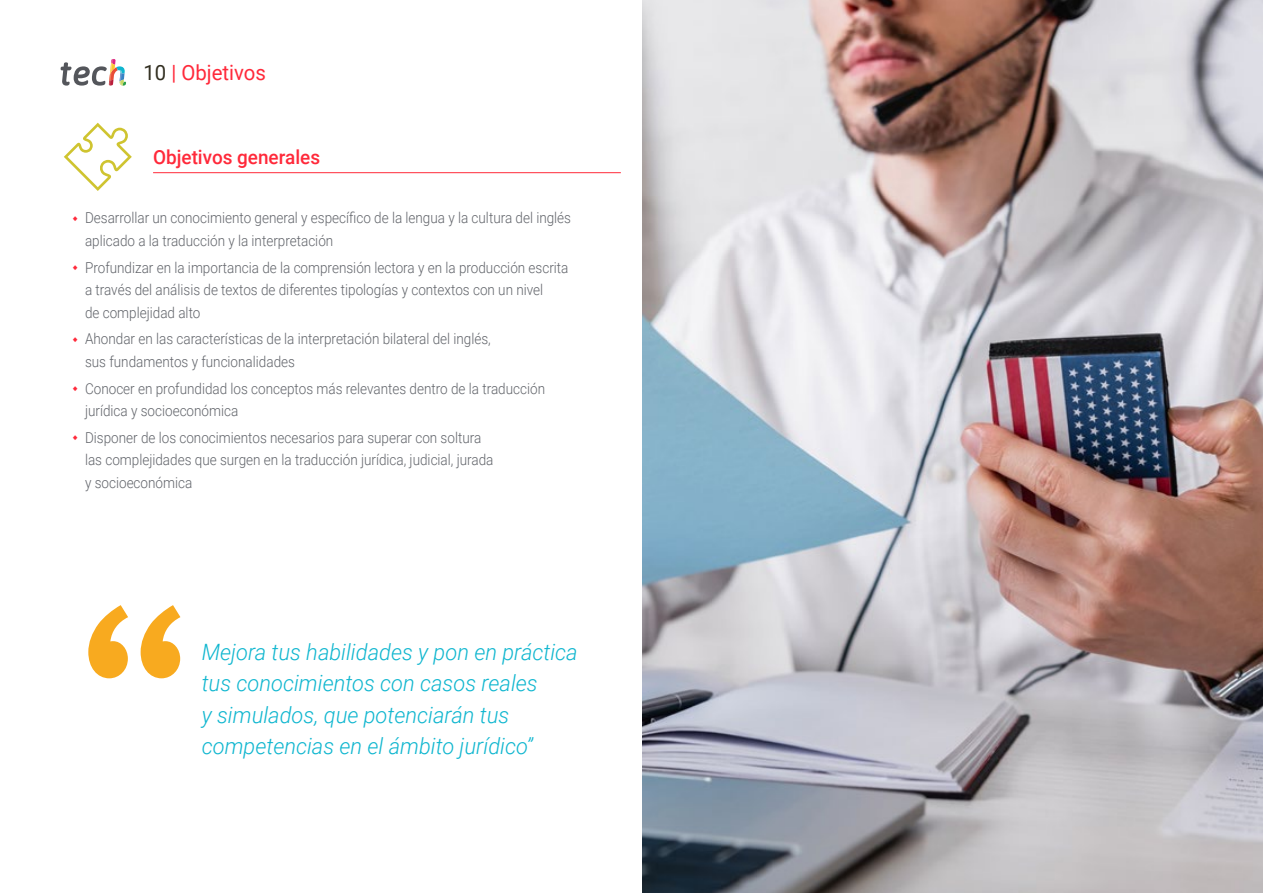
<style>
.page{position:relative;width:1263px;height:893px;background:#fff}
.page>*{position:absolute;margin:0;border:0;box-sizing:border-box;transform-origin:0 0}
.t1{font:italic 300 22.5px/31.5px "Roboto";color:#0fb6cf}
.t2{font:21px "Roboto";color:#ff293a}
.t3{font:500 19.5px "Roboto";color:#ff293a}
.t4{font:300 15px/22.5px "Roboto";color:#61646a;scale:.9 1}
.s1{color:#312e20}
</style>
<div class="page">
<hr style="left:153px;top:172px;width:468px;height:1px;background:#ff293a">
<svg style="left:64px;top:123px;width:68px;height:68px"></svg>
<img style="left:642px;top:0;width:621px;height:893px">
<svg style="left:88px;top:605px;width:92px;height:73px"></svg>
<svg style="left:61px;top:59px;width:65px;height:27px"></svg>
<h2 class="t2" style="left:144px;top:57px;width:124px"><span class="s1">10</span> | Objetivos</h2>
<h3 class="t3" style="left:153px;top:144px;width:169px">Objetivos generales</h3>
<p class="t4" style="left:85px;top:206px;width:542px">Desarrollar un conocimiento general y específico de la lengua y la cultura del inglés aplicado a la traducción y la interpretación</p>
<p class="t4" style="left:85px;top:255px;width:539px">Profundizar en la importancia de la comprensión lectora y en la producción escrita a través del análisis de textos de diferentes tipologías y contextos con un nivel<br>de complejidad alto</p>
<p class="t4" style="left:85px;top:327px;width:452px">Ahondar en las características de la interpretación bilateral del inglés, sus fundamentos y funcionalidades</p>
<p class="t4" style="left:85px;top:376px;width:513px">Conocer en profundidad los conceptos más relevantes dentro de la traducción jurídica y socioeconómica</p>
<p class="t4" style="left:85px;top:426px;width:455px">Disponer de los conocimientos necesarios para superar con soltura las complejidades que surgen en la traducción jurídica, judicial, jurada y socioeconómica</p>
<h1 class="t1" style="left:202px;top:635px;width:377px">Mejora tus habilidades y pon en práctica tus conocimientos con casos reales<br>y simulados, que potenciarán tus competencias en el ámbito jurídico”</h1>
</div>
